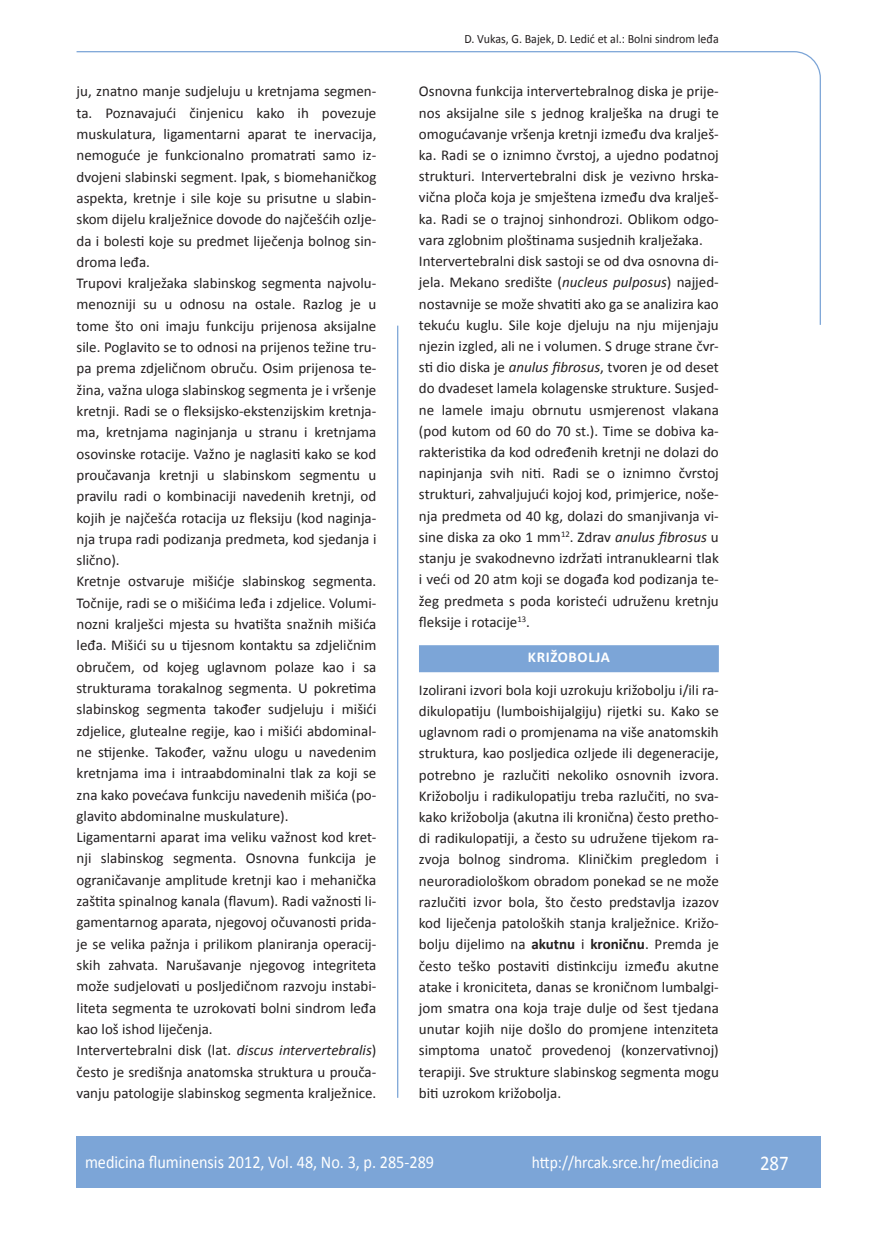
<style>
.page{position:relative;width:872px;height:1234px;background:#fff}
.page>*{position:absolute;margin:0;border:0;box-sizing:border-box;transform-origin:0 0}
.t1{font:21px "Calibri";color:#fff;scale:.9 1}
.t2{font:18px "Calibri";color:#fff;scale:.9 1}
.t3{font:17.25px "Calibri";color:#fff;scale:.9 1}
.osnovni_tekst{font:15px/21.3px "Calibri";color:#231f20;text-align:justify}
.naslov_ruler{font:700 15px "Calibri";letter-spacing:.04em;color:#fff}
.glava{font:12.75px "Calibri";color:#231f20;scale:.94 1}
.s1{font-style:italic}
.s2{font-weight:700}
</style>
<div class="page">
<svg style="left:76px;top:51px;width:745px;height:275px"></svg>
<hr style="left:397px;top:325px;width:1px;height:772px;background:#7ca5d7">
<div style="left:77px;top:1135px;width:744px;height:51px;background:#7ca5d7"></div>
<div style="left:419px;top:645px;width:300px;height:27px;background:#7ca5d7"></div>
<p class="osnovni_tekst" style="left:77px;top:80px;width:301px">ju, znatno manje sudjeluju u kretnjama segmen&shy;ta. Poznavajući činjenicu kako ih povezuje muskulatura, ligamentarni aparat te inervacija, nemoguće je funkcionalno promatrati samo iz&shy;dvojeni slabinski segment. Ipak, s biomehaničkog aspekta, kretnje i sile koje su prisutne u slabin&shy;skom dijelu kralježnice dovode do najčešćih ozlje&shy;da i bolesti koje su predmet liječenja bolnog sin&shy;droma leđa.</p>
<p class="osnovni_tekst" style="left:77px;top:272px;width:301px">Trupovi kralježaka slabinskog segmenta najvolu&shy;menozniji su u odnosu na ostale. Razlog je u tome što oni imaju funkciju prijenosa aksijalne sile. Poglavito se to odnosi na prijenos težine tru&shy;pa prema zdjeličnom obruču. Osim prijenosa te&shy;žina, važna uloga slabinskog segmenta je i vršenje kretnji. Radi se o fleksijsko-ekstenzijskim kretnja&shy;ma, kretnjama naginjanja u stranu i kretnjama osovinske rotacije. Važno je naglasiti kako se kod proučavanja kretnji u slabinskom segmentu u pravilu radi o kombinaciji navedenih kretnji, od kojih je najčešća rotacija uz fleksiju (kod naginja&shy;nja trupa radi podizanja predmeta, kod sjedanja i slično).</p>
<p class="osnovni_tekst" style="left:77px;top:570px;width:301px">Kretnje ostvaruje mišićje slabinskog segmenta.<br>Točnije, radi se o mišićima leđa i zdjelice. Volumi&shy;nozni kralješci mjesta su hvatišta snažnih mišića leđa. Mišići su u tijesnom kontaktu sa zdjeličnim obručem, od kojeg uglavnom polaze kao i sa strukturama torakalnog segmenta. U pokretima slabinskog segmenta također sudjeluju i mišići zdjelice, glutealne regije, kao i mišići abdominal&shy;ne stijenke. Također, važnu ulogu u navedenim kretnjama ima i intraabdominalni tlak za koji se zna kako povećava funkciju navedenih mišića (po&shy;glavito abdominalne muskulature).</p>
<p class="osnovni_tekst" style="left:77px;top:825px;width:301px">Ligamentarni aparat ima veliku važnost kod kret&shy;nji slabinskog segmenta. Osnovna funkcija je ograničavanje amplitude kretnji kao i mehanička zaštita spinalnog kanala (flavum). Radi važnosti li&shy;gamentarnog aparata, njegovoj očuvanosti prida&shy;je se velika pažnja i prilikom planiranja operacij&shy;skih zahvata. Narušavanje njegovog integriteta može sudjelovati u posljedičnom razvoju instabi&shy;liteta segmenta te uzrokovati bolni sindrom leđa kao loš ishod liječenja.</p>
<p class="osnovni_tekst" style="left:77px;top:1038px;width:301px">Intervertebralni disk (lat. <span class="s1">discus intervertebralis</span>) često je središnja anatomska struktura u prouča&shy;vanju patologije slabinskog segmenta kralježnice.</p>
<p class="glava" style="left:464px;top:30px;width:272px">D. Vukas, G. Bajek, D. Ledić et al.: Bolni sindrom leđa</p>
<p class="osnovni_tekst" style="left:419px;top:80px;width:301px">Osnovna funkcija intervertebralnog diska je prije&shy;nos aksijalne sile s jednog kralješka na drugi te omogućavanje vršenja kretnji između dva kralješ&shy;ka. Radi se o iznimno čvrstoj, a ujedno podatnoj strukturi. Intervertebralni disk je vezivno hrska&shy;vična ploča koja je smještena između dva kralješ&shy;ka. Radi se o trajnoj sinhondrozi. Oblikom odgo&shy;vara zglobnim ploštinama susjednih kralježaka.</p>
<p class="osnovni_tekst" style="left:419px;top:250px;width:301px">Intervertebralni disk sastoji se od dva osnovna di&shy;jela. Mekano središte (<span class="s1">nucleus pulposus</span>) najjed&shy;nostavnije se može shvatiti ako ga se analizira kao tekuću kuglu. Sile koje djeluju na nju mijenjaju njezin izgled, ali ne i volumen. S druge strane čvr&shy;sti dio diska je <span class="s1">anulus fibrosus</span>, tvoren je od deset do dvadeset lamela kolagenske strukture. Susjed&shy;ne lamele imaju obrnutu usmjerenost vlakana (pod kutom od 60 do 70 st.). Time se dobiva ka&shy;rakteristika da kod određenih kretnji ne dolazi do napinjanja svih niti. Radi se o iznimno čvrstoj strukturi, zahvaljujući kojoj kod, primjerice, noše&shy;nja predmeta od 40 kg, dolazi do smanjivanja vi&shy;sine diska za oko 1 mm<sup>12</sup>. Zdrav <span class="s1">anulus fibrosus</span> u stanju je svakodnevno izdržati intranuklearni tlak i veći od 20 atm koji se događa kod podizanja te&shy;žeg predmeta s poda koristeći udruženu kretnju fleksije i rotacije<sup>13</sup>.</p>
<p class="naslov_ruler" style="left:528px;top:648px;width:83px">KRIŽOBOLJA</p>
<p class="osnovni_tekst" style="left:419px;top:678px;width:301px">Izolirani izvori bola koji uzrokuju križobolju i/ili ra&shy;dikulopatiju (lumboishijalgiju) rijetki su. Kako se uglavnom radi o promjenama na više anatomskih struktura, kao posljedica ozljede ili degeneracije, potrebno je razlučiti nekoliko osnovnih izvora.<br>Križobolju i radikulopatiju treba razlučiti, no sva&shy;kako križobolja (akutna ili kronična) često pretho&shy;di radikulopatiji, a često su udružene tijekom ra&shy;zvoja bolnog sindroma. Kliničkim pregledom i neuroradiološkom obradom ponekad se ne može razlučiti izvor bola, što često predstavlja izazov kod liječenja patoloških stanja kralježnice. Križo&shy;bolju dijelimo na <span class="s2">akutnu</span> i <span class="s2">kroničnu</span>. Premda je često teško postaviti distinkciju između akutne atake i kroniciteta, danas se kroničnom lumbalgi&shy;jom smatra ona koja traje dulje od šest tjedana unutar kojih nije došlo do promjene intenziteta simptoma unatoč provedenoj (konzervativnoj) terapiji. Sve strukture slabinskog segmenta mogu biti uzrokom križobolja.</p>
<p class="t2" style="left:85px;top:1150px;width:389px">medicina fluminensis 2012, Vol. 48, No. 3, p. 285-289</p>
<p class="t3" style="left:532px;top:1151px;width:209px">http://hrcak.srce.hr/medicina</p>
<p class="t1" style="left:760px;top:1149px;width:33px">287</p>
</div>
